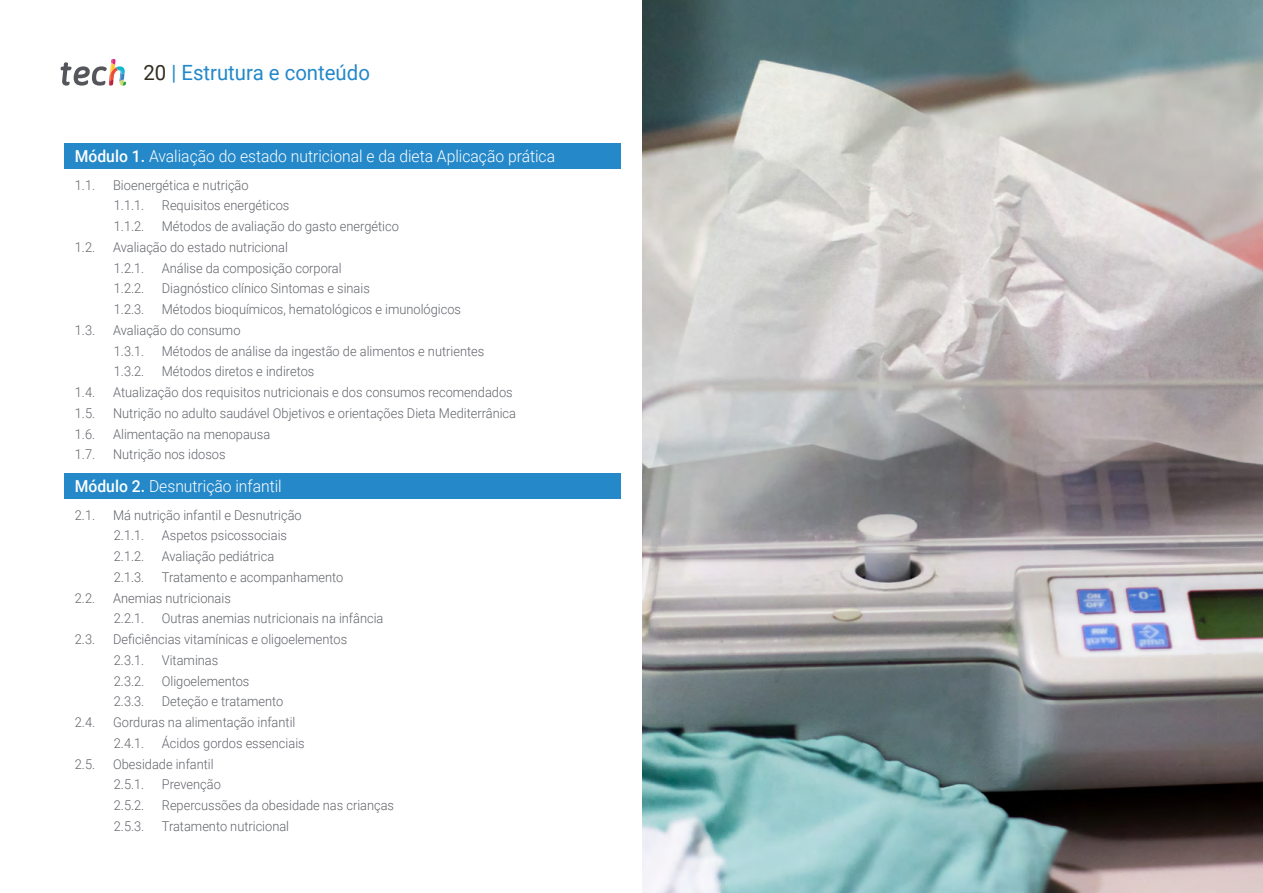
<style>
.page{position:relative;width:1263px;height:893px;background:#fff}
.page>*{position:absolute;margin:0;border:0;box-sizing:border-box;transform-origin:0 0}
.t1{font:21px "Roboto";color:#2488c9}
.t2{font:300 16.5px "Roboto";color:#fff;scale:.95 1}
.t3{font:300 13.5px/20.7px "Roboto";color:#61646a;scale:.95 1}
.s1{color:#312e20}
.s2{font-weight:500}
</style>
<div class="page">
<div style="left:64px;top:144px;width:557px;height:25px;background:#2488c9"></div>
<div style="left:64px;top:474px;width:557px;height:25px;background:#2488c9"></div>
<img style="left:642px;top:0;width:621px;height:893px">
<svg style="left:61px;top:59px;width:65px;height:27px"></svg>
<h1 class="t1" style="left:144px;top:57px;width:228px"><span class="s1">20</span> | Estrutura e conteúdo</h1>
<p class="t2" style="left:75px;top:145px;width:507px"><span class="s2">Módulo 1.</span> Avaliação do estado nutricional e da dieta Aplicação prática</p>
<p class="t3" style="left:75px;top:174px;width:23px">1.1.</p>
<p class="t3" style="left:113px;top:174px;width:144px">Bioenergética e nutrição<br>1.1.1.</p>
<p class="t3" style="left:162px;top:195px;width:136px">Requisitos energéticos</p>
<p class="t3" style="left:114px;top:215px;width:34px">1.1.2.</p>
<p class="t3" style="left:162px;top:215px;width:251px">Métodos de avaliação do gasto energético</p>
<p class="t3" style="left:75px;top:236px;width:23px">1.2.</p>
<p class="t3" style="left:113px;top:236px;width:186px">Avaliação do estado nutricional<br>1.2.1.</p>
<p class="t3" style="left:162px;top:257px;width:191px">Análise da composição corporal</p>
<p class="t3" style="left:114px;top:278px;width:34px">1.2.2.</p>
<p class="t3" style="left:162px;top:278px;width:220px">Diagnóstico clínico Sintomas e sinais</p>
<p class="t3" style="left:114px;top:298px;width:34px">1.2.3.</p>
<p class="t3" style="left:162px;top:298px;width:316px">Métodos bioquímicos, hematológicos e imunológicos</p>
<p class="t3" style="left:75px;top:319px;width:23px">1.3.</p>
<p class="t3" style="left:113px;top:319px;width:136px">Avaliação do consumo<br>1.3.1.</p>
<p class="t3" style="left:162px;top:340px;width:341px">Métodos de análise da ingestão de alimentos e nutrientes</p>
<p class="t3" style="left:114px;top:361px;width:34px">1.3.2.</p>
<p class="t3" style="left:162px;top:361px;width:162px">Métodos diretos e indiretos</p>
<p class="t3" style="left:75px;top:381px;width:23px">1.4.</p>
<p class="t3" style="left:113px;top:381px;width:422px">Atualização dos requisitos nutricionais e dos consumos recomendados</p>
<p class="t3" style="left:75px;top:402px;width:23px">1.5.</p>
<p class="t3" style="left:113px;top:402px;width:426px">Nutrição no adulto saudável Objetivos e orientações Dieta Mediterrânica</p>
<p class="t3" style="left:75px;top:423px;width:23px">1.6.</p>
<p class="t3" style="left:113px;top:423px;width:167px">Alimentação na menopausa</p>
<p class="t3" style="left:75px;top:444px;width:23px">1.7.</p>
<p class="t3" style="left:113px;top:444px;width:120px">Nutrição nos idosos</p>
<p class="t2" style="left:75px;top:475px;width:219px"><span class="s2">Módulo 2.</span> Desnutrição infantil</p>
<p class="t3" style="left:75px;top:504px;width:23px">2.1.</p>
<p class="t3" style="left:113px;top:504px;width:200px">Má nutrição infantil e Desnutrição<br>2.1.1.</p>
<p class="t3" style="left:162px;top:525px;width:133px">Aspetos psicossociais</p>
<p class="t3" style="left:114px;top:545px;width:34px">2.1.2.</p>
<p class="t3" style="left:162px;top:545px;width:120px">Avaliação pediátrica</p>
<p class="t3" style="left:114px;top:566px;width:34px">2.1.3.</p>
<p class="t3" style="left:162px;top:566px;width:192px">Tratamento e acompanhamento</p>
<p class="t3" style="left:75px;top:587px;width:23px">2.2.</p>
<p class="t3" style="left:113px;top:587px;width:125px">Anemias nutricionais<br>2.2.1.</p>
<p class="t3" style="left:162px;top:608px;width:235px">Outras anemias nutricionais na infância</p>
<p class="t3" style="left:75px;top:628px;width:23px">2.3.</p>
<p class="t3" style="left:113px;top:628px;width:248px">Deficiências vitamínicas e oligoelementos<br>2.3.1.</p>
<p class="t3" style="left:162px;top:649px;width:61px">Vitaminas</p>
<p class="t3" style="left:114px;top:670px;width:34px">2.3.2.</p>
<p class="t3" style="left:162px;top:670px;width:94px">Oligoelementos</p>
<p class="t3" style="left:114px;top:691px;width:34px">2.3.3.</p>
<p class="t3" style="left:162px;top:691px;width:129px">Deteção e tratamento</p>
<p class="t3" style="left:75px;top:711px;width:23px">2.4.</p>
<p class="t3" style="left:113px;top:711px;width:193px">Gorduras na alimentação infantil<br>2.4.1.</p>
<p class="t3" style="left:162px;top:732px;width:152px">Ácidos gordos essenciais</p>
<p class="t3" style="left:75px;top:753px;width:23px">2.5.</p>
<p class="t3" style="left:113px;top:753px;width:107px">Obesidade infantil<br>2.5.1.</p>
<p class="t3" style="left:162px;top:774px;width:64px">Prevenção</p>
<p class="t3" style="left:114px;top:794px;width:34px">2.5.2.</p>
<p class="t3" style="left:162px;top:794px;width:246px">Repercussões da obesidade nas crianças</p>
<p class="t3" style="left:114px;top:815px;width:34px">2.5.3.</p>
<p class="t3" style="left:162px;top:815px;width:135px">Tratamento nutricional</p>
</div>
